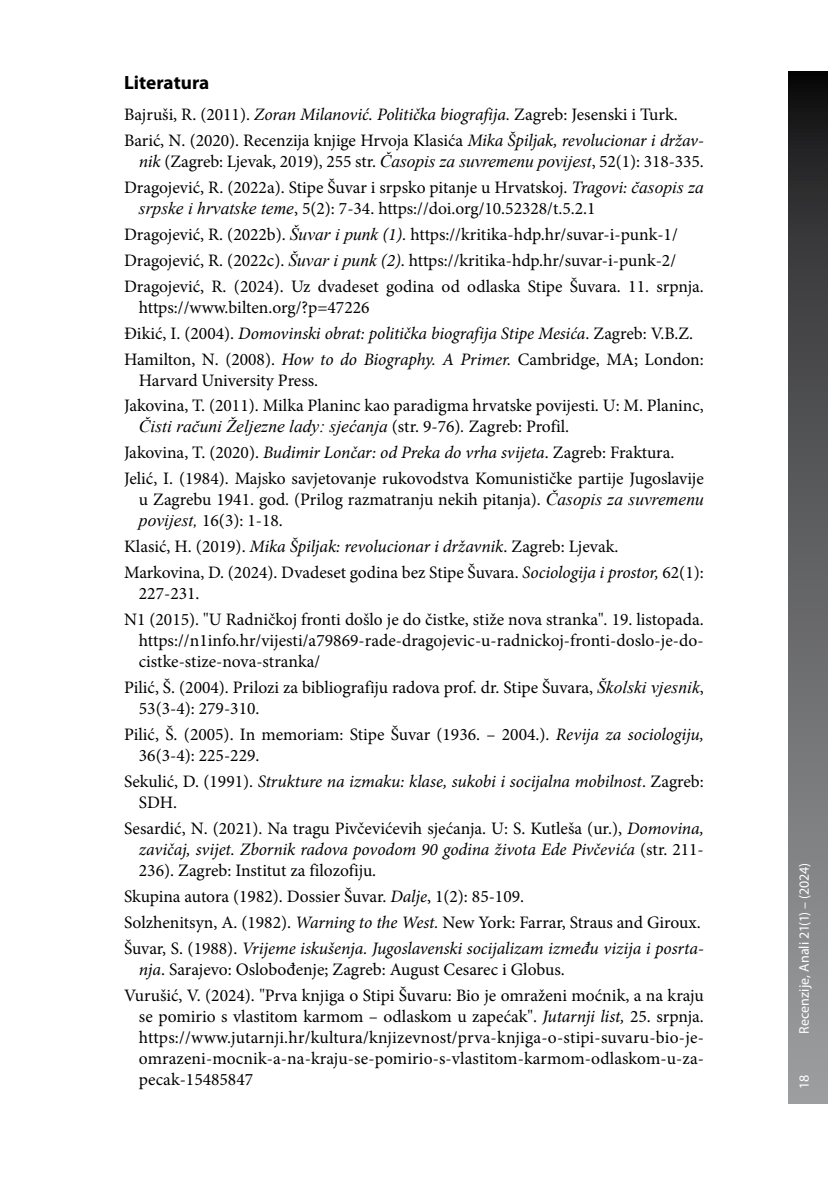
<style>
.page{position:relative;width:828px;height:1180px;background:#fff}
.page>*{position:absolute;margin:0;border:0;box-sizing:border-box;transform-origin:0 0}
.t1{font:700 19.25px "Myriad Pro";color:#000}
.t2{font:17.5px/25.9px "Minion Pro";color:#000}
.t3{font:italic 17.5px/21px "Minion Pro";letter-spacing:-.005em;color:#000}
.t4{font:italic 17.5px "Times New Roman";color:#000}
.t5{font:14px "Myriad Pro";letter-spacing:.005em;color:#fff}
.s1{font-style:italic}
.s2{font-family:"Times New Roman";font-style:italic}
.s3{font-family:"Minion Pro";font-style:normal}
.s4{font-family:"Minion Pro"}
.s5{font-style:normal}
</style>
<div class="page">
<svg style="left:788px;top:71px;width:40px;height:1032px;background:#606163"></svg>
<p class="t1" style="left:124px;top:70px;width:87px">Literatura</p>
<p class="t2" style="left:124px;top:101px;width:581px">Bajruši, R. (2011). <span class="s1">Zoran Milanović. Politička biografija.</span> Zagreb: Jesenski i Turk.<br>Barić, N. (2020). Recenzija knjige Hrvoja Klasića <span class="s1">Mika Špiljak, revolucionar i držav-</span></p>
<p class="t2" style="left:124px;top:148px;width:581px;text-align:right"><span class="s1">nik</span> (Zagreb: Ljevak, 2019), 255 str. <span class="s2">Časopis za suvremenu povijest</span>, 52(1): 318-335.<br>Dragojević, R. (2022a). Stipe Šuvar i srpsko pitanje u Hrvatskoj. <span class="s1">Tragovi:</span> <span class="s2">časopis za</span></p>
<p class="t2" style="left:124px;top:195px;width:581px;text-indent:15px"><span class="s2">srpske i hrvatske teme</span>, 5(2): 7-34. https://doi.org/10.52328/t.5.2.1<br>Dragojević, R. (2022b). <span class="s2">Šuvar i punk</span> <span class="s1">(1).</span> https://kritika-hdp.hr/suvar-i-punk-1/ Dragojević, R. (2022c). <span class="s2">Šuvar i punk</span> <span class="s1">(2)</span>. https://kritika-hdp.hr/suvar-i-punk-2/ Dragojević, R. (2024). Uz dvadeset godina od odlaska Stipe Šuvara. 11. srpnja.</p>
<p class="t2" style="left:124px;top:294px;width:581px;text-indent:15px">https://www.bilten.org/?p=47226<br>Đikić, I. (2004). <span class="s1">Domovinski obrat: politička biografija Stipe Mesića</span>. Zagreb: V.B.Z.<br>Hamilton, N. (2008). <span class="s1">How to do Biography. A Primer.</span> Cambridge, MA; London:</p>
<p class="t2" style="left:124px;top:367px;width:581px;text-indent:15px">Harvard University Press.<br>Jakovina, T. (2011). Milka Planinc kao paradigma hrvatske povijesti. U: M. Planinc,</p>
<p class="t4" style="left:139px;top:414px;width:431px">Čisti računi Željezne lady: sjećanja <span class="s3">(str. 9-76)</span><span class="s4">.</span> <span class="s3">Zagreb: Profil.</span></p>
<p class="t2" style="left:124px;top:440px;width:581px">Jakovina, T. (2020). <span class="s1">Budimir Lončar: od Preka do vrha svijeta</span>. Zagreb: Fraktura.<br>Jelić, I. (1984). Majsko savjetovanje rukovodstva Komunističke partije Jugoslavije</p>
<p class="t2" style="left:139px;top:489px;width:566px;line-height:21px">u Zagrebu 1941. god. (Prilog razmatranju nekih pitanja). <span class="s2">Časopis za suvremenu povijest,</span> 16(3): 1-18.</p>
<p class="t2" style="left:124px;top:534px;width:581px">Klasić, H. (2019). <span class="s1">Mika Špiljak: revolucionar i državnik</span>. Zagreb: Ljevak.<br>Markovina, D. (2024). Dvadeset godina bez Stipe Šuvara. <span class="s1">Sociologija i prostor,</span> 62(1):</p>
<p class="t2" style="left:124px;top:581px;width:581px;text-indent:15px">227-231.<br>N1 (2015). "U Radničkoj fronti došlo je do čistke, stiže nova stranka". 19. listopada.</p>
<p class="t2" style="left:139px;top:630px;width:566px;line-height:21px">https://n1info.hr/vijesti/a79869-rade-dragojevic-u-radnickoj-fronti-doslo-je-do&shy;cistke-stize-nova-stranka/</p>
<p class="t2" style="left:139px;top:677px;width:566px;line-height:21px;text-indent:-15px">Pilić, Š. (2004). Prilozi za bibliografiju radova prof. dr. Stipe Šuvara, <span class="s2">Školski vjesnik</span>,<br>53(3-4): 279-310.</p>
<p class="t2" style="left:139px;top:724px;width:566px;line-height:21px;text-indent:-15px">Pilić, Š. (2005). In memoriam: Stipe Šuvar (1936. – 2004.). <span class="s1">Revija za sociologiju,<br></span>36(3-4): 225-229.</p>
<p class="t3" style="left:139px;top:771px;width:566px;text-indent:-15px"><span class="s5">Sekulić, D. (1991).</span> Strukture na izmaku: klase, sukobi i socijalna mobilnost<span class="s5">. Zagreb:<br>SDH.</span></p>
<p class="t2" style="left:139px;top:818px;width:566px;line-height:21px;text-align:justify;text-indent:-15px">Sesardić, N. (2021). Na tragu Pivčevićevih sjećanja. U: S. Kutleša (ur.), <span class="s1">Domovina, zavičaj, svijet. Zbornik radova povodom 90 godina života Ede Pivčevića</span> (str. 211- 236). Zagreb: Institut za filozofiju.</p>
<p class="t2" style="left:124px;top:883px;width:581px">Skupina autora (1982). Dossier Šuvar. <span class="s1">Dalje</span>, 1(2): 85-109.<br>Solzhenitsyn, A. (1982). <span class="s1">Warning to the West.</span> New York: Farrar, Straus and Giroux.<br>Šuvar, S. (1988). <span class="s1">Vrijeme iskušenja. Jugoslavenski socijalizam između vizija i posrta-</span></p>
<p class="t2" style="left:124px;top:956px;width:581px;text-indent:15px"><span class="s1">nja</span>. Sarajevo: Oslobođenje; Zagreb: August Cesarec i Globus.<br>Vurušić, V. (2024). "Prva knjiga o Stipi Šuvaru: Bio je omraženi moćnik, a na kraju</p>
<p class="t2" style="left:139px;top:1006px;width:566px;line-height:21px;text-align:justify">se pomirio s vlastitom karmom – odlaskom u zapećak". <span class="s1">Jutarnji list,</span> 25. srpnja. https://www.jutarnji.hr/kultura/knjizevnost/prva-knjiga-o-stipi-suvaru-bio-je&shy;omrazeni-mocnik-a-na-kraju-se-pomirio-s-vlastitom-karmom-odlaskom-u-za&shy;pecak-15485847</p>
<p class="t5" style="left:795px;top:1034px;width:172px;rotate:-90deg">Recenzije, Anali 21(1) – (2024)</p>
<p class="t5" style="left:795px;top:1088px;width:15px;rotate:-90deg">18</p>
</div>
